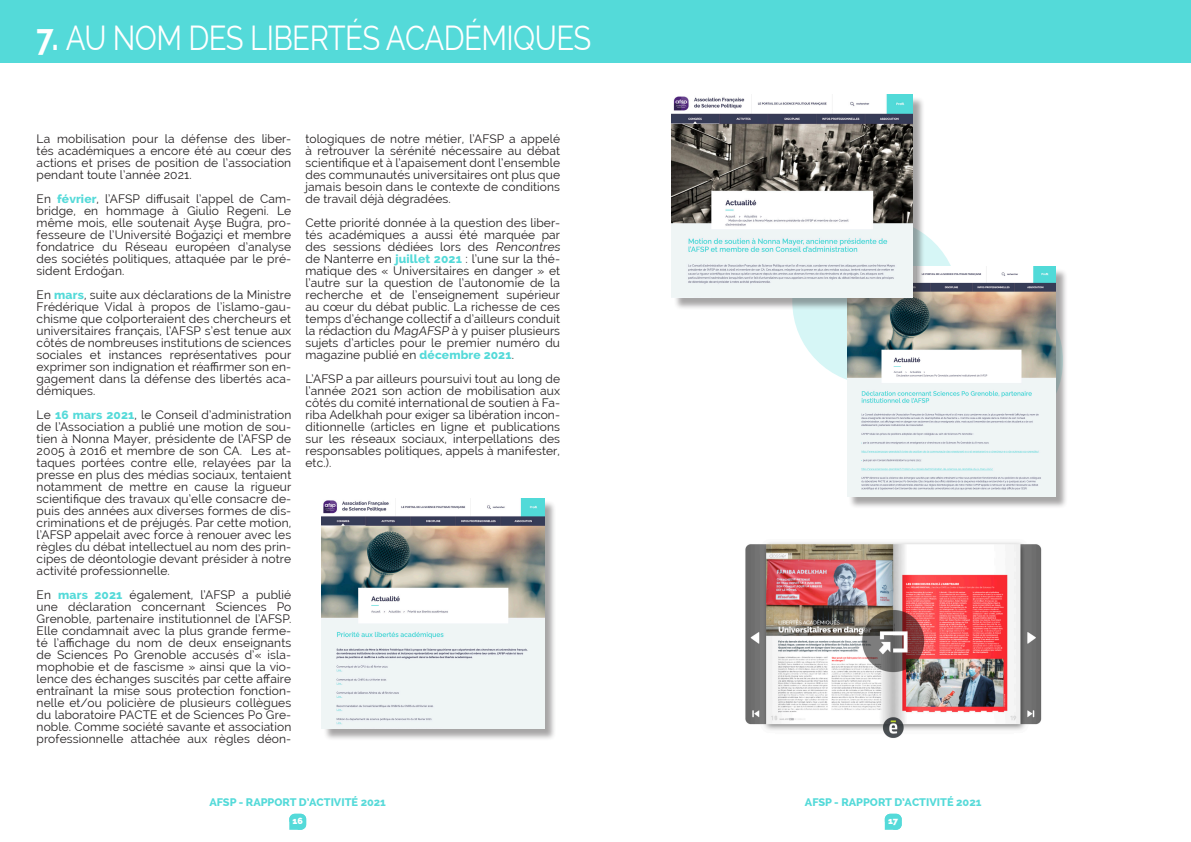
<style>
.page{position:relative;width:1191px;height:842px;background:#fff}
.page>*{position:absolute;margin:0;border:0;box-sizing:border-box;transform-origin:0 0}
.Titre{font:34px "Raleway";letter-spacing:-.02em;color:#fff;scale:.86 1}
.t1{font:12px/12px "Raleway";letter-spacing:.01em;color:#231f20;text-align:justify}
.t2{font:800 11px "Raleway";color:#54dad9}
.t3{font:800 9px "Raleway";color:#fff}
.s1{font-weight:700;font-size:36.9px}
.s2{font-weight:800;color:#54dad9}
.s3{color:#59dad9}
</style>
<div class="page">
<svg style="left:289px;top:814px;width:17px;height:16px"></svg>
<svg style="left:884px;top:814px;width:17px;height:16px"></svg>
<div style="left:0;top:0;width:1191px;height:62px;background:#54dad9"></div>
<div style="left:792px;top:218px;width:167px;height:167px;background:#d6f6f6;border-radius:50%"></div>
<img style="left:745px;top:542px;width:297px;height:196px">
<div style="left:848px;top:268px;width:220px;height:240px;background:#231f20;opacity:.4"></div>
<img style="left:847px;top:266px;width:208px;height:230px">
<div style="left:323px;top:500px;width:233px;height:241px;background:#231f20;opacity:.4"></div>
<img style="left:321px;top:499px;width:223px;height:229px">
<div style="left:673px;top:96px;width:252px;height:214px;background:#231f20;opacity:.4"></div>
<img style="left:672px;top:95px;width:240px;height:203px">
<p class="Titre" style="left:36px;top:18px;width:647px"><span class="s1">7.</span> AU NOM DES LIBERTÉS ACADÉMIQUES</p>
<p class="t1" style="left:37px;top:133px;width:256px">La mobilisation pour la défense des liber&shy;tés académiques a encore été au cœur des actions et prises de position de l’association pendant toute l’année 2021.</p>
<p class="t1" style="left:37px;top:193px;width:256px">En <span class="s2">février</span>, l’AFSP diffusait l’appel de Cam&shy;bridge, en hommage à Giulio Regeni. Le même mois, elle soutenait Ayşe Buğra, pro&shy;fesseure de l’Université Boğaziçi et membre fondatrice du Réseau européen d’analyse des sociétés politiques, attaquée par le pré&shy;sident Erdoğan.</p>
<p class="t1" style="left:37px;top:289px;width:256px">En <span class="s2">mars</span>, suite aux déclarations de la Ministre Frédérique Vidal à propos de l’islamo-gau&shy;chisme que colporteraient des chercheurs et universitaires français, l’AFSP s’est tenue aux côtés de nombreuses institutions de sciences sociales et instances représentatives pour exprimer son indignation et réaffirmer son en&shy;gagement dans la défense des libertés aca&shy;démiques.</p>
<p class="t1" style="left:37px;top:409px;width:256px">Le <span class="s2">16 mars 2021</span>, le Conseil d’administration de l’Association a publié une motion de sou&shy;tien à Nonna Mayer, présidente de l’AFSP de 2005 à 2016 et membre de son CA. Les at&shy;taques portées contre elle, relayées par la presse en plus des médias sociaux, tentaient notamment de mettre en cause la rigueur scientifique des travaux qu’elle consacre de&shy;puis des années aux diverses formes de dis&shy;criminations et de préjugés. Par cette motion, l’AFSP appelait avec force à renouer avec les règles du débat intellectuel au nom des prin&shy;cipes de déontologie devant présider à notre activité professionnelle.</p>
<p class="t1" style="left:37px;top:589px;width:256px">En <span class="s2">mars 2021</span> également, l’AFSP a publié une déclaration concernant Sciences Po Grenoble, partenaire institutionnel de l’AFSP.<br>Elle condamnait avec la plus grande ferme&shy;té l’affichage du nom de deux enseignants de Sciences Po Grenoble accusés d’« isla&shy;mophobie et de fascisme » ainsi que la vio&shy;lence des échanges suscités par cette affaire entraînant la mise sous protection fonction&shy;nelle et/ou policière de plusieurs collègues du laboratoire PACTE et de Sciences Po Gre&shy;noble. Comme société savante et association professionnelle attachée aux règles déon-</p>
<p class="t1" style="left:305px;top:133px;width:256px">tologiques de notre métier, l’AFSP a appelé à retrouver la sérénité nécessaire au débat scientifique et à l’apaisement dont l’ensemble des communautés universitaires ont plus que jamais besoin dans le contexte de conditions de travail déjà dégradées.</p>
<p class="t1" style="left:305px;top:217px;width:258px;text-align:left">Cette priorité donnée à la question des liber&shy;tés académiques a aussi été marquée par des sessions dédiées lors des Rencontres de Nanterre en <span class="s2">juillet 2021</span> : l’une sur la thé&shy;matique des « Universitaires en danger » et l’autre sur la question de l’autonomie de la recherche et de l’enseignement supérieur au cœur du débat public. La richesse de ces temps d’échange collectif a d’ailleurs conduit la rédaction du MagAFSP à y puiser plusieurs sujets d’articles pour le premier numéro du magazine publié en <span class="s2">décembre 2021</span>.</p>
<p class="t1" style="left:305px;top:373px;width:256px">L’AFSP a par ailleurs poursuivi tout au long de l’année 2021 son action de mobilisation aux côtés du comité international de soutien à Fa&shy;riba Adelkhah pour exiger sa libération incon&shy;ditionnelle (articles en ligne et publications sur les réseaux sociaux, interpellations des responsables politiques, appels à manifester, etc.).</p>
<p class="t2" style="left:209px;top:796px;width:178px">AFSP - RAPPORT D’ACTIVITÉ <span class="s3">2021</span></p>
<p class="t2" style="left:805px;top:796px;width:178px">AFSP - RAPPORT D’ACTIVITÉ <span class="s3">2021</span></p>
<p class="t3" style="left:292px;top:816px;width:12px">16</p>
<p class="t3" style="left:888px;top:816px;width:12px">17</p>
</div>
